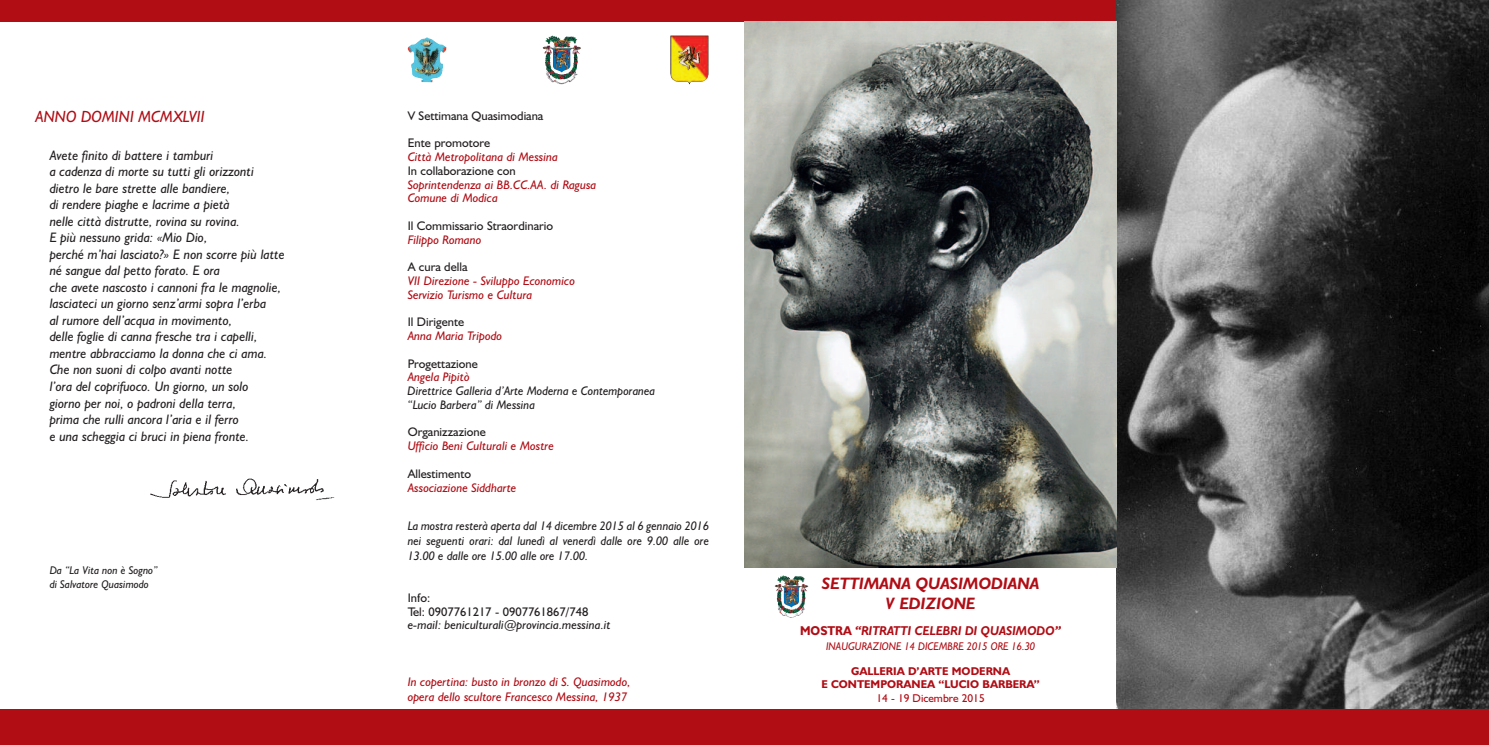
<style>
.page{position:relative;width:1489px;height:745px;background:#fff}
.page>*{position:absolute;margin:0;border:0;box-sizing:border-box;transform-origin:0 0}
.t1{font:italic 700 16.62px/19.9px "Humanist 521 BT";color:#b00d15;text-align:center}
.t2{font:italic 16.25px "Humanist 521 BT";color:#b00d15}
.t3{font:italic 13.75px/16.5px "Humanist 521 BT";color:#231f20}
.t4{font:italic 700 12.88px "Humanist 521 BT";color:#b00d15;scale:.93 1}
.t5{font:italic 12.5px/13.8px "Humanist 521 BT";color:#b00d15}
.t6{font:12.5px/13.8px "Humanist 521 BT";color:#231f20}
.t7{font:italic 12.5px/15px "Humanist 521 BT";color:#231f20;text-align:justify;scale:.96 1}
.t8{font:italic 12.5px/13.8px "Humanist 521 BT";color:#231f20}
.t9{font:700 11.38px/13.6px "Humanist 521 BT";color:#b00d15;text-align:center}
.t10{font:11.38px "Humanist 521 BT";color:#b00d15}
.t11{font:italic 11.25px/13.5px "Humanist 521 BT";color:#231f20}
.t12{font:italic 11.25px "Humanist 521 BT";color:#b00d15;scale:.93 1}
.s1{font-style:normal}
</style>
<div class="page">
<div style="left:0;top:0;width:1488px;height:21px;background:#b00d15"></div>
<img style="left:1116px;top:0;width:372px;height:709px">
<img style="left:744px;top:21px;width:372px;height:546px">
<div style="left:0;top:709px;width:1488px;height:35px;background:#b00d15"></div>
<img style="left:150px;top:478px;width:185px;height:23px">
<img style="left:545px;top:48px;width:33px;height:36px">
<img style="left:407px;top:37px;width:39px;height:45px">
<img style="left:670px;top:36px;width:38px;height:48px">
<img style="left:777px;top:586px;width:29px;height:31px">
<p class="t2" style="left:35px;top:111px;width:171px">ANNO DOMINI MCMXLVII</p>
<p class="t3" style="left:50px;top:148px;width:236px">Avete finito di battere i tamburi<br>a cadenza di morte su tutti gli orizzonti dietro le bare strette alle bandiere,<br>di rendere piaghe e lacrime a pietà<br>nelle città distrutte, rovina su rovina.<br>E più nessuno grida: «Mio Dio,<br>perché m’hai lasciato?» E non scorre più latte né sangue dal petto forato. E ora<br>che avete nascosto i cannoni fra le magnolie, lasciateci un giorno senz’armi sopra l’erba<br>al rumore dell’acqua in movimento,<br>delle foglie di canna fresche tra i capelli, mentre abbracciamo la donna che ci ama.<br>Che non suoni di colpo avanti notte<br>l’ora del coprifuoco. Un giorno, un solo<br>giorno per noi, o padroni della terra,<br>prima che rulli ancora l’aria e il ferro<br>e una scheggia ci bruci in piena fronte.</p>
<p class="t11" style="left:50px;top:564px;width:110px">Da “La Vita non è Sogno” di Salvatore Quasimodo</p>
<p class="t6" style="left:407px;top:110px;width:137px">V Settimana Quasimodiana</p>
<p class="t6" style="left:407px;top:137px;width:84px">Ente promotore</p>
<p class="t5" style="left:407px;top:151px;width:152px">Città Metropolitana di Messina</p>
<p class="t6" style="left:407px;top:165px;width:109px">In collaborazione con</p>
<p class="t5" style="left:407px;top:179px;width:190px">Soprintendenza ai BB.CC.AA. di Ragusa<br>Comune di Modica</p>
<p class="t6" style="left:407px;top:220px;width:147px">Il Commissario Straordinario</p>
<p class="t5" style="left:407px;top:234px;width:75px">Filippo Romano</p>
<p class="t6" style="left:407px;top:261px;width:61px">A cura della</p>
<p class="t5" style="left:407px;top:275px;width:169px">VII Direzione - Sviluppo Economico<br>Servizio Turismo e Cultura</p>
<p class="t6" style="left:407px;top:316px;width:58px">Il Dirigente</p>
<p class="t5" style="left:407px;top:330px;width:96px">Anna Maria Tripodo</p>
<p class="t6" style="left:407px;top:357px;width:72px">Progettazione</p>
<p class="t5" style="left:407px;top:371px;width:64px">Angela Pipitò</p>
<p class="t8" style="left:407px;top:385px;width:249px">Direttrice Galleria d’Arte Moderna e Contemporanea “Lucio Barbera” di Messina</p>
<p class="t6" style="left:407px;top:426px;width:80px">Organizzazione</p>
<p class="t5" style="left:407px;top:440px;width:148px">Ufficio Beni Culturali e Mostre</p>
<p class="t6" style="left:407px;top:467px;width:65px">Allestimento</p>
<p class="t5" style="left:407px;top:481px;width:110px">Associazione Siddharte</p>
<p class="t7" style="left:407px;top:519px;width:315px">La mostra resterà aperta dal 14 dicembre 2015 al 6 gennaio 2016 nei seguenti orari: dal lunedì al venerdì dalle ore 9.00 alle ore 13.00 e dalle ore 15.00 alle ore 17.00.</p>
<p class="t6" style="left:407px;top:591px;width:182px">Info:<br>Tel: 0907761217 - 0907761867/748</p>
<p class="t8" style="left:407px;top:619px;width:204px">e-mail: beniculturali@provincia.messina.it</p>
<p class="t5" style="left:407px;top:675px;width:224px;line-height:15px">In copertina: busto in bronzo di S. Quasimodo, opera dello scultore Francesco Messina, 1937</p>
<p class="t1" style="left:821px;top:574px;width:219px">SETTIMANA QUASIMODIANA<br>V EDIZIONE</p>
<p class="t4" style="left:800px;top:626px;width:282px"><span class="s1">MOSTRA</span> “RITRATTI CELEBRI DI QUASIMODO”</p>
<p class="t12" style="left:826px;top:641px;width:226px">INAUGURAZIONE 14 DICEMBRE 2015 ORE 16.30</p>
<p class="t9" style="left:821px;top:664px;width:220px">GALLERIA D’ARTE MODERNA<br>E CONTEMPORANEA “LUCIO BARBERA”</p>
<p class="t10" style="left:876px;top:693px;width:110px">14 - 19 Dicembre 2015</p>
</div>
